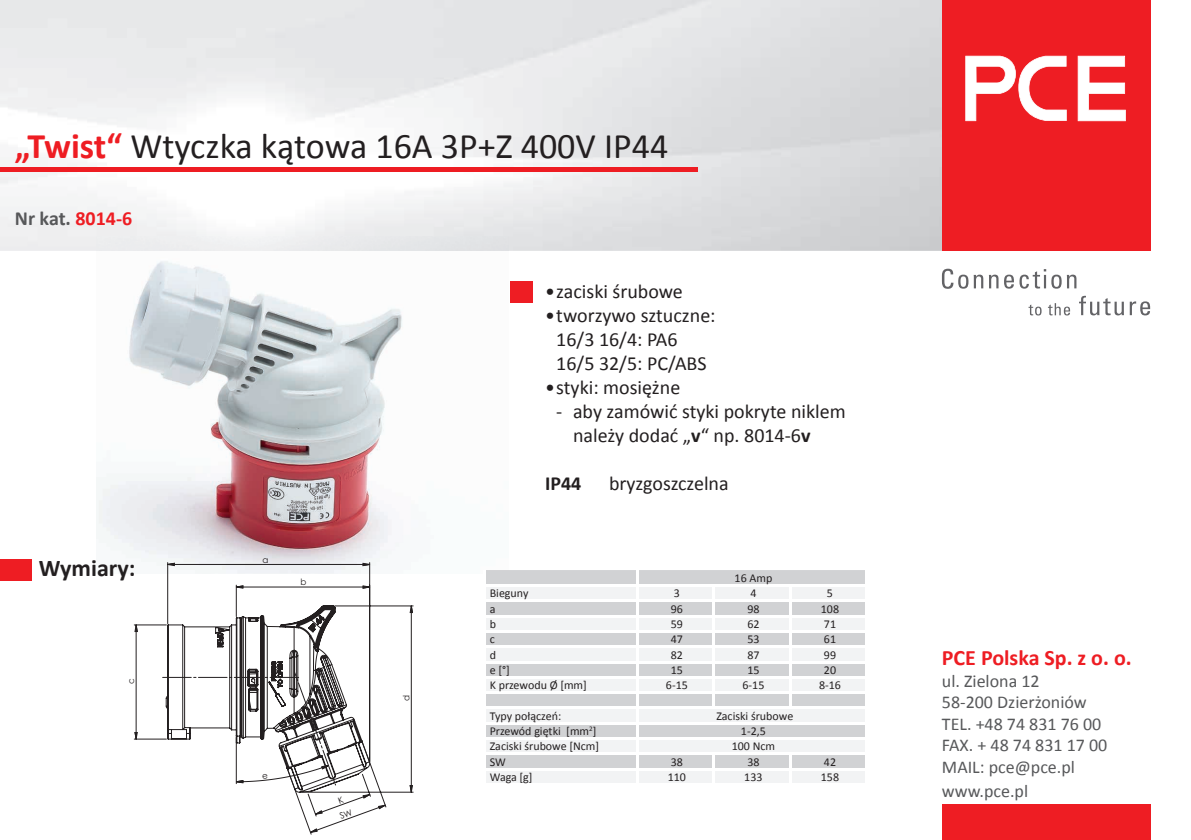
<style>
.page{position:relative;width:1191px;height:840px;background:#fff}
.page>*{position:absolute;margin:0;border:0;box-sizing:border-box;transform-origin:0 0}
.t1{font:36px "Calibri";color:#231f20}
.t2{font:700 24px "Calibri";color:#231f20}
.t3{font:700 22px "Calibri";color:#ee1d23}
.t4{font:20px/24px "Calibri";color:#231f20}
.t5{font:700 20px "Calibri";color:#57585a}
.t6{font:700 20px "Calibri";color:#231f20}
.t7{font:18px/21.6px "Calibri";color:#57585a}
.t8{font:12px "Calibri";color:#231f20}
.t9{font:8.8px "Century Gothic";color:#231f20}
.s1{font-weight:700;color:#ee1d23}
.s2{color:#ee1d23}
.s3{font-weight:700}
</style>
<div class="page">
<img style="left:96px;top:261px;width:306px;height:301px">
<img style="left:0;top:0;width:942px;height:251px">
<div style="left:942px;top:0;width:208px;height:251px;background:#ee1d23"></div>
<svg style="left:942px;top:268px;width:134px;height:20px"></svg>
<svg style="left:1079px;top:295px;width:71px;height:20px"></svg>
<svg style="left:1028px;top:303px;width:42px;height:12px"></svg>
<svg style="left:1077px;top:56px;width:48px;height:65px"></svg>
<svg style="left:965px;top:56px;width:101px;height:65px"></svg>
<div style="left:942px;top:804px;width:208px;height:35px;background:#ee1d23"></div>
<hr style="left:0;top:167px;width:697px;height:4px;background:#ee1d23">
<div style="left:510px;top:281px;width:22px;height:21px;background:#ee1d23"></div>
<div style="left:0;top:559px;width:32px;height:21px;background:#ee1d23"></div>
<svg style="left:134px;top:562px;width:279px;height:271px"></svg>
<svg style="left:134px;top:623px;width:4px;height:116px"></svg>
<svg style="left:409px;top:604px;width:4px;height:188px"></svg>
<svg style="left:167px;top:562px;width:203px;height:26px"></svg>
<div style="left:486px;top:570px;width:379px;height:14px;background:#d1d2d4"></div>
<svg style="left:486px;top:587px;width:379px;height:196px;fill:#f2f3f4"></svg>
<hr style="left:483px;top:676px;width:154px;height:2px;background:#fff">
<hr style="left:483px;top:691px;width:154px;height:2px;background:#fff">
<hr style="left:483px;top:706px;width:154px;height:2px;background:#fff">
<hr style="left:483px;top:721px;width:154px;height:2px;background:#fff">
<hr style="left:483px;top:737px;width:154px;height:2px;background:#fff">
<hr style="left:483px;top:752px;width:154px;height:2px;background:#fff">
<hr style="left:483px;top:767px;width:154px;height:2px;background:#fff">
<hr style="left:483px;top:599px;width:154px;height:2px;background:#fff">
<hr style="left:637px;top:599px;width:76px;height:2px;background:#fff">
<hr style="left:713px;top:599px;width:77px;height:2px;background:#fff">
<hr style="left:790px;top:599px;width:78px;height:2px;background:#fff">
<hr style="left:483px;top:614px;width:154px;height:2px;background:#fff">
<hr style="left:637px;top:614px;width:76px;height:2px;background:#fff">
<hr style="left:713px;top:614px;width:77px;height:2px;background:#fff">
<hr style="left:790px;top:614px;width:78px;height:2px;background:#fff">
<hr style="left:483px;top:630px;width:154px;height:2px;background:#fff">
<hr style="left:637px;top:630px;width:76px;height:2px;background:#fff">
<hr style="left:713px;top:630px;width:77px;height:2px;background:#fff">
<hr style="left:790px;top:630px;width:78px;height:2px;background:#fff">
<hr style="left:483px;top:645px;width:154px;height:2px;background:#fff">
<hr style="left:637px;top:645px;width:76px;height:2px;background:#fff">
<hr style="left:713px;top:645px;width:77px;height:2px;background:#fff">
<hr style="left:790px;top:645px;width:78px;height:2px;background:#fff">
<hr style="left:483px;top:660px;width:154px;height:2px;background:#fff">
<hr style="left:637px;top:660px;width:76px;height:2px;background:#fff">
<hr style="left:713px;top:660px;width:77px;height:2px;background:#fff">
<hr style="left:790px;top:660px;width:78px;height:2px;background:#fff">
<hr style="left:637px;top:676px;width:76px;height:2px;background:#fff">
<hr style="left:713px;top:676px;width:77px;height:2px;background:#fff">
<hr style="left:790px;top:676px;width:78px;height:2px;background:#fff">
<hr style="left:637px;top:691px;width:76px;height:2px;background:#fff">
<hr style="left:713px;top:691px;width:77px;height:2px;background:#fff">
<svg style="left:712px;top:587px;width:2px;height:119px"></svg>
<hr style="left:790px;top:691px;width:78px;height:2px;background:#fff">
<svg style="left:789px;top:587px;width:2px;height:119px"></svg>
<hr style="left:637px;top:706px;width:76px;height:2px;background:#fff">
<hr style="left:713px;top:706px;width:77px;height:2px;background:#fff">
<hr style="left:790px;top:706px;width:78px;height:2px;background:#fff">
<hr style="left:637px;top:721px;width:76px;height:2px;background:#fff">
<hr style="left:713px;top:721px;width:77px;height:2px;background:#fff">
<hr style="left:790px;top:721px;width:78px;height:2px;background:#fff">
<hr style="left:637px;top:737px;width:76px;height:2px;background:#fff">
<hr style="left:713px;top:737px;width:77px;height:2px;background:#fff">
<hr style="left:790px;top:737px;width:78px;height:2px;background:#fff">
<hr style="left:637px;top:752px;width:76px;height:2px;background:#fff">
<hr style="left:713px;top:752px;width:77px;height:2px;background:#fff">
<hr style="left:790px;top:752px;width:78px;height:2px;background:#fff">
<hr style="left:637px;top:767px;width:76px;height:2px;background:#fff">
<hr style="left:713px;top:767px;width:77px;height:2px;background:#fff">
<svg style="left:712px;top:754px;width:2px;height:29px"></svg>
<hr style="left:790px;top:767px;width:78px;height:2px;background:#fff">
<svg style="left:789px;top:754px;width:2px;height:29px"></svg>
<svg style="left:636px;top:570px;width:2px;height:213px"></svg>
<svg style="left:162px;top:605px;width:224px;height:227px"></svg>
<h1 class="t1" style="left:15px;top:120px;width:655px"><span class="s1">„Twist“</span> Wtyczka kątowa 16A 3P+Z 400V IP44</h1>
<h3 class="t5" style="left:15px;top:204px;width:119px">Nr kat. <span class="s2">8014-6</span></h3>
<h2 class="t2" style="left:39px;top:550px;width:98px">Wymiary:</h2>
<p class="t9" style="left:125px;top:683px;width:7px;rotate:-90deg">c</p>
<p class="t9" style="left:262px;top:553px;width:7px">a</p>
<h3 class="t4" style="left:545px;top:279px;width:139px">• zaciski śrubowe</h3>
<h3 class="t4" style="left:556px;top:303px;width:161px;text-indent:-11px">• tworzywo sztuczne:<br>16/3 16/4: PA6<br>16/5 32/5: PC/ABS</h3>
<h3 class="t4" style="left:545px;top:375px;width:137px">• styki: mosiężne</h3>
<h3 class="t4" style="left:573px;top:399px;width:274px;text-indent:-17px">- aby zamówić styki pokryte niklem należy dodać „<span class="s3">v</span>“ np. 8014-6<span class="s3">v</span></h3>
<h3 class="t6" style="left:545px;top:469px;width:38px">IP44</h3>
<h3 class="t4" style="left:609px;top:471px;width:121px">bryzgoszczelna</h3>
<p class="t9" style="left:300px;top:575px;width:7px">b</p>
<p class="t8" style="left:734px;top:569px;width:39px">16 Amp</p>
<p class="t8" style="left:490px;top:584px;width:40px">Bieguny</p>
<p class="t8" style="left:674px;top:584px;width:8px">3</p>
<p class="t8" style="left:750px;top:584px;width:8px">4</p>
<p class="t8" style="left:827px;top:584px;width:8px">5</p>
<p class="t8" style="left:490px;top:600px;width:7px">a</p>
<p class="t8" style="left:671px;top:600px;width:14px">96</p>
<p class="t8" style="left:747px;top:600px;width:14px">98</p>
<p class="t8" style="left:821px;top:600px;width:20px">108</p>
<p class="t8" style="left:490px;top:615px;width:8px">b</p>
<p class="t8" style="left:671px;top:615px;width:14px">59</p>
<p class="t8" style="left:747px;top:615px;width:14px">62</p>
<p class="t8" style="left:824px;top:615px;width:14px">71</p>
<p class="t8" style="left:490px;top:630px;width:7px">c</p>
<p class="t8" style="left:671px;top:630px;width:14px">47</p>
<p class="t8" style="left:747px;top:630px;width:14px">53</p>
<p class="t8" style="left:824px;top:630px;width:14px">61</p>
<p class="t8" style="left:490px;top:645px;width:8px">d</p>
<p class="t8" style="left:671px;top:645px;width:14px">82</p>
<p class="t8" style="left:747px;top:645px;width:14px">87</p>
<p class="t8" style="left:824px;top:645px;width:14px">99</p>
<p class="t8" style="left:490px;top:661px;width:22px">e [°]</p>
<p class="t8" style="left:671px;top:661px;width:14px">15</p>
<p class="t8" style="left:747px;top:661px;width:14px">15</p>
<p class="t8" style="left:824px;top:661px;width:14px">20</p>
<p class="t8" style="left:490px;top:676px;width:99px">K przewodu Ø [mm]</p>
<p class="t8" style="left:666px;top:676px;width:23px">6-15</p>
<p class="t8" style="left:742px;top:676px;width:23px">6-15</p>
<p class="t8" style="left:819px;top:676px;width:23px">8-16</p>
<p class="t8" style="left:490px;top:707px;width:73px">Typy połączeń:</p>
<p class="t8" style="left:716px;top:707px;width:78px">Zaciski śrubowe</p>
<p class="t8" style="left:490px;top:722px;width:108px">Przewód giętki [mm<sup>2</sup>]</p>
<p class="t8" style="left:741px;top:722px;width:26px">1-2,5</p>
<p class="t8" style="left:490px;top:737px;width:111px">Zaciski śrubowe [Ncm]</p>
<p class="t8" style="left:731px;top:737px;width:45px">100 Ncm</p>
<p class="t8" style="left:490px;top:753px;width:18px">SW</p>
<p class="t8" style="left:671px;top:753px;width:14px">38</p>
<p class="t8" style="left:747px;top:753px;width:14px">38</p>
<p class="t8" style="left:824px;top:753px;width:14px">42</p>
<p class="t8" style="left:490px;top:768px;width:44px">Waga [g]</p>
<p class="t8" style="left:668px;top:768px;width:20px">110</p>
<p class="t8" style="left:744px;top:768px;width:20px">133</p>
<p class="t8" style="left:821px;top:768px;width:20px">158</p>
<p class="t9" style="left:400px;top:700px;width:8px;rotate:-90deg">d</p>
<h3 class="t3" style="left:942px;top:641px;width:191px">PCE Polska Sp. z o. o.</h3>
<h3 class="t7" style="left:942px;top:669px;width:167px">ul. Zielona 12<br>58-200 Dzierżoniów<br>TEL. +48 74 831 76 00<br>FAX. + 48 74 831 17 00<br>MAIL: pce@pce.pl</h3>
<h3 class="t7" style="left:942px;top:779px;width:88px">www.pce.pl</h3>
</div>
